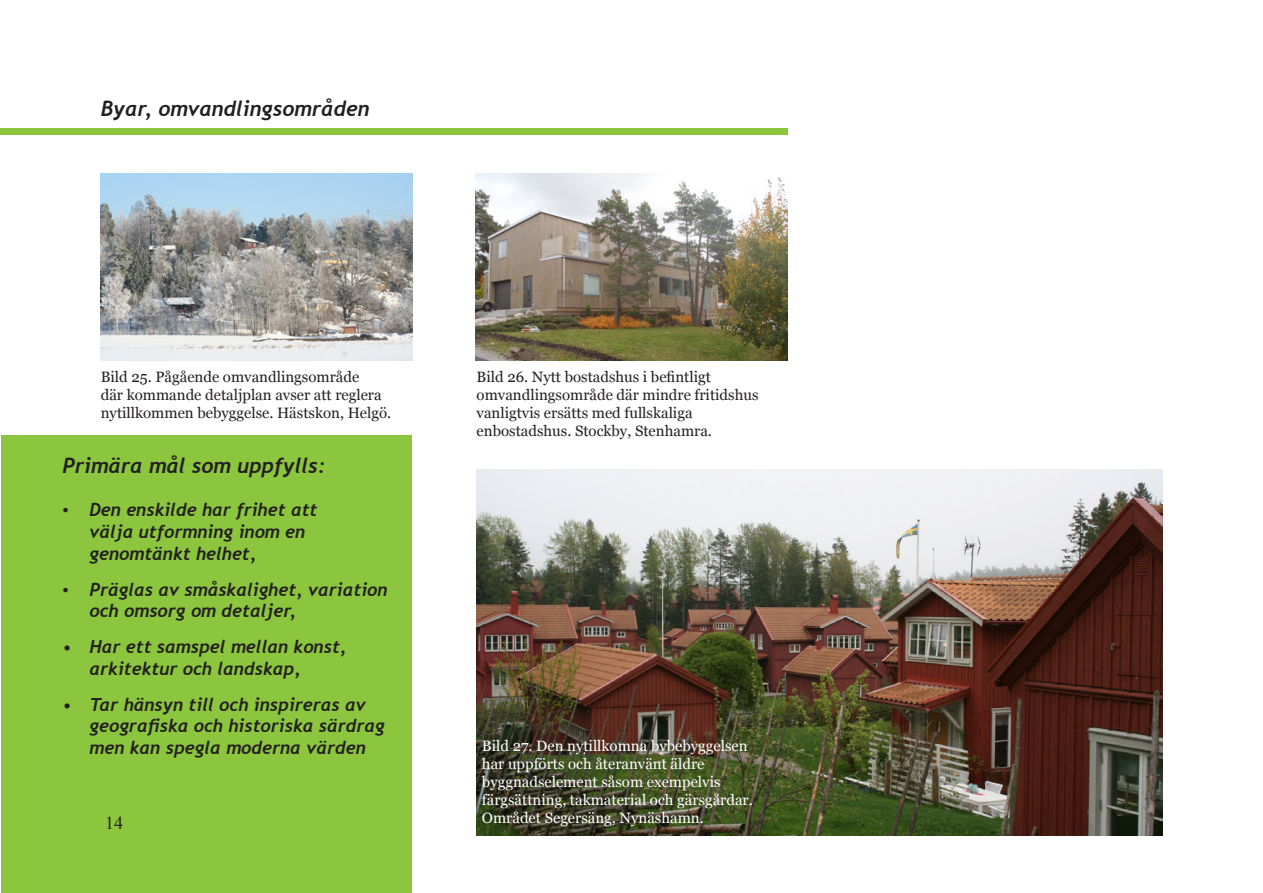
<style>
.page{position:relative;width:1263px;height:893px;background:#fff}
.page>*{position:absolute;margin:0;border:0;box-sizing:border-box;transform-origin:0 0}
.Rubrik_1{font:italic 700 21px "Trebuchet";color:#231f20}
.t1{font:italic 700 18px/21.6px "Trebuchet";color:#231f20}
.t2{font:18px "Times New Roman";color:#231f20}
.t3{font:15px/18px "Georgia";color:#231f20}
.t4{font:15px/18px "Georgia";color:#fff}
.s1{font-family:"Times New Roman";font-weight:400;font-style:normal}
</style>
<div class="page">
<img style="left:101px;top:173px;width:311px;height:187px">
<img style="left:476px;top:173px;width:311px;height:187px">
<div style="left:0;top:128px;width:787px;height:6px;background:#8bc63e"></div>
<div style="left:1px;top:436px;width:410px;height:457px;background:#8bc63e"></div>
<img style="left:477px;top:470px;width:685px;height:365px">
<p class="Rubrik_1" style="left:101px;top:96px;width:270px">Byar, omvandlingsområden</p>
<p class="t3" style="left:101px;top:368px;width:292px">Bild 25. Pågående omvandlingsområde<br>där kommande detaljplan avser att reglera nytillkommen bebyggelse. Hästskon, Helgö.</p>
<p class="t3" style="left:477px;top:368px;width:283px">Bild 26. Nytt bostadshus i befintligt omvandlingsområde där mindre fritidshus vanligtvis ersätts med fullskaliga enbostadshus. Stockby, Stenhamra.</p>
<p class="Rubrik_1" style="left:63px;top:453px;width:264px">Primära mål som uppfylls:</p>
<p class="t1" style="left:90px;top:499px;width:229px;text-indent:-27px"><span class="s1">•</span> Den enskilde har frihet att välja utformning inom en genomtänkt helhet,</p>
<p class="t1" style="left:90px;top:579px;width:300px;text-indent:-27px"><span class="s1">•</span> Präglas av småskalighet, variation och omsorg om detaljer,</p>
<p class="t1" style="left:63px;top:636px;width:285px">• Har ett samspel mellan konst,</p>
<p class="t1" style="left:90px;top:658px;width:213px">arkitektur och landskap,</p>
<p class="t1" style="left:90px;top:694px;width:297px;text-indent:-27px">• Tar hänsyn till och inspireras av geografiska och historiska särdrag men kan spegla moderna värden</p>
<p class="t4" style="left:482px;top:737px;width:272px">Bild 27. Den nytillkomna bybebyggelsen har uppförts och återanvänt äldre byggnadselement såsom exempelvis färgsättning, takmaterial och gärsgårdar.</p>
<p class="t4" style="left:482px;top:809px;width:223px">Området Segersäng, Nynäshamn.</p>
<p class="t2" style="left:105px;top:811px;width:19px">14</p>
</div>
